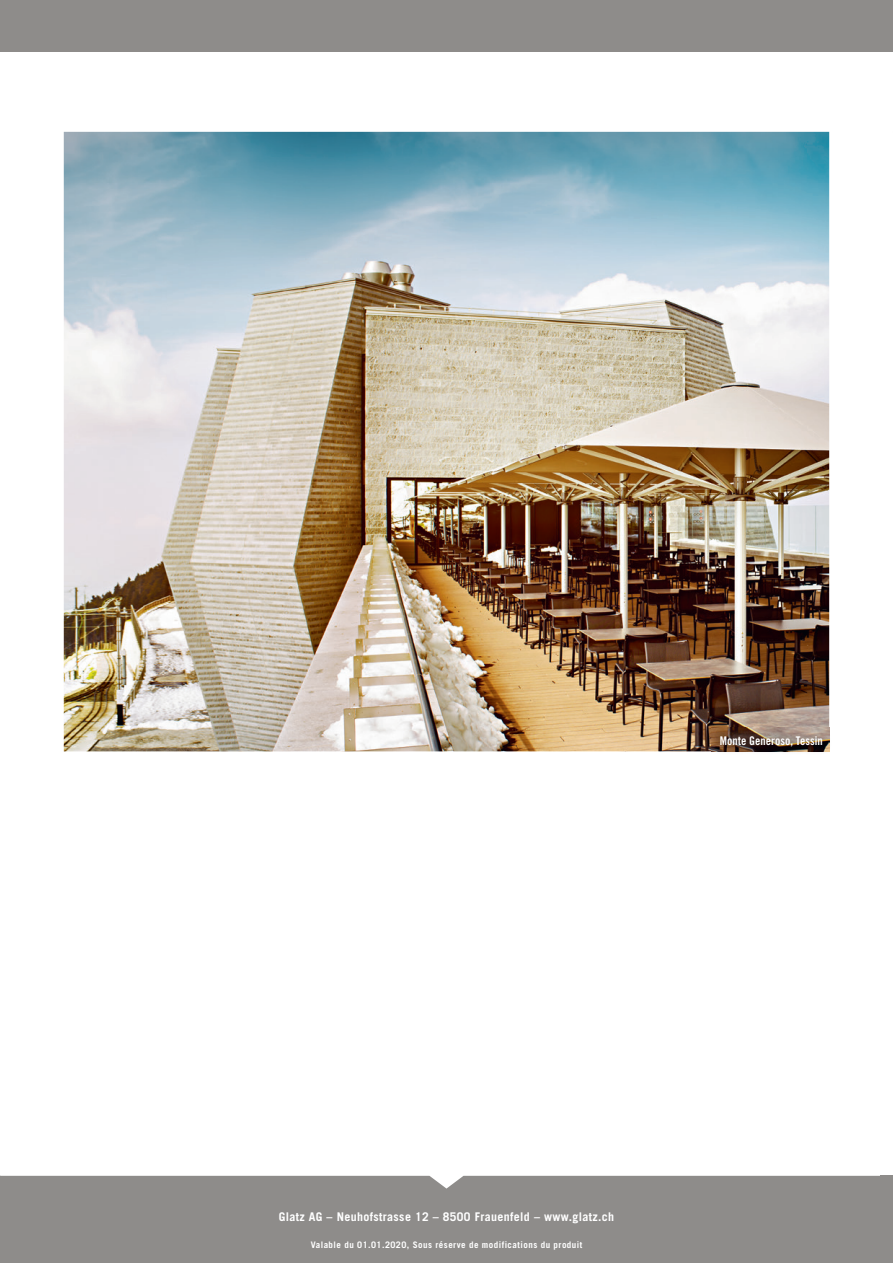
<style>
.page{position:relative;width:893px;height:1263px;background:#fff}
.page>*{position:absolute;margin:0;border:0;box-sizing:border-box;transform-origin:0 0}
.t1{font:700 12px "Trade Gothic";letter-spacing:.03em;color:#fff}
.t2{font:12px "Trade Gothic Bold Cond Twenty";color:#fff}
.t3{font:700 9px "Trade Gothic";letter-spacing:.05em;color:#fff}
</style>
<div class="page">
<img style="left:64px;top:132px;width:765px;height:619px">
<img style="left:712px;top:727px;width:118px;height:25px">
<img style="left:712px;top:727px;width:117px;height:24px">
<div style="left:0;top:1176px;width:893px;height:87px;background:#8e8c8a"></div>
<div style="left:0;top:0;width:893px;height:51px;background:#8e8c8a"></div>
<h1 class="t2" style="left:720px;top:733px;width:104px">Monte Generoso, Tessin</h1>
<h1 class="t1" style="left:279px;top:1209px;width:337px">Glatz AG – Neuhofstrasse 12 – 8500 Frauenfeld – www.glatz.ch</h1>
<p class="t3" style="left:311px;top:1239px;width:273px">Valable du 01.01.2020, Sous réserve de modifications du produit</p>
</div>
